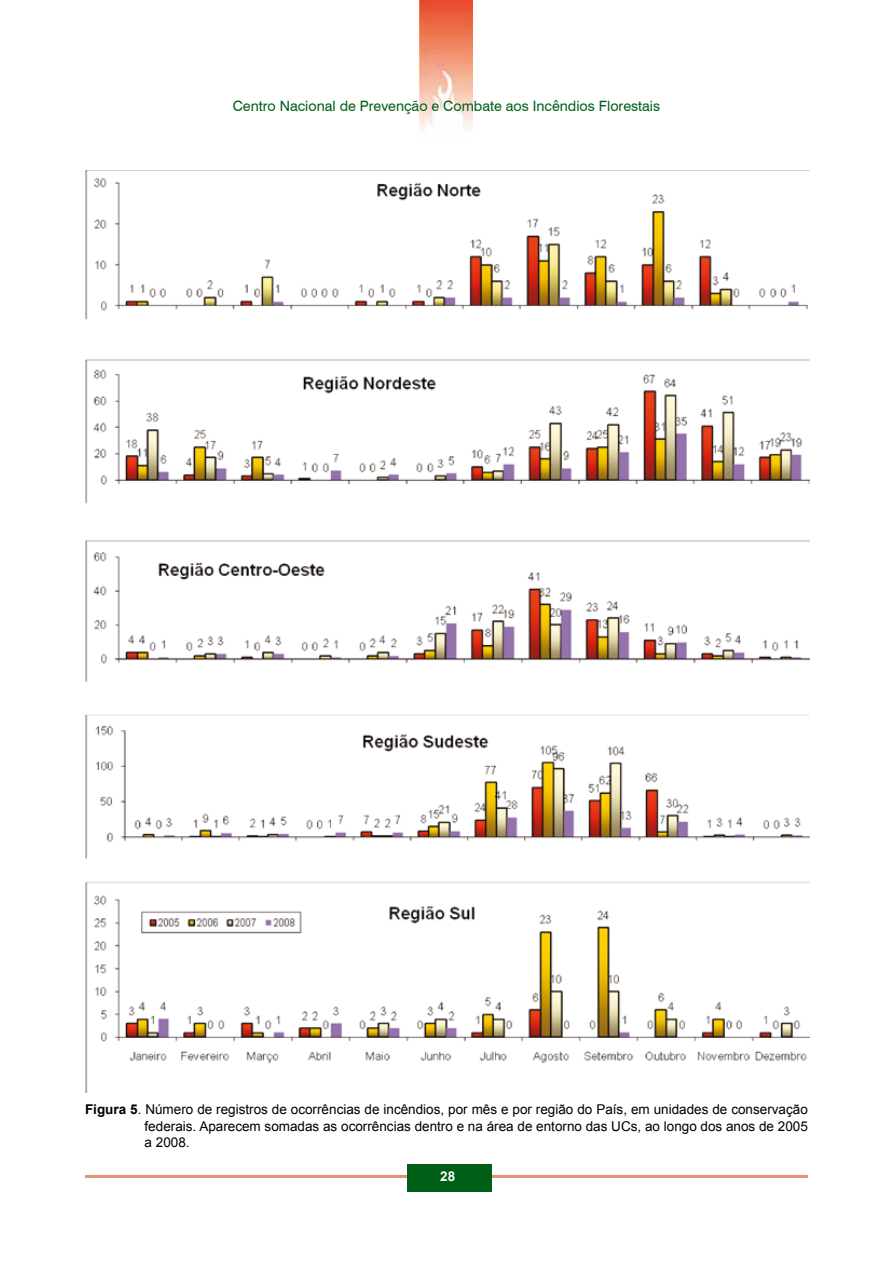
<style>
.page{position:relative;width:893px;height:1263px;background:#fff}
.page>*{position:absolute;margin:0;border:0;box-sizing:border-box;transform-origin:0 0}
.t1{font:14.25px "Swiss 721 BT";color:#005f17}
.t2{font:13.5px/16.2px "Arial";color:#000;text-align:justify}
.t3{font:700 13.5px "Arial";color:#fff}
.s1{font-weight:700}
</style>
<div class="page">
<img style="left:419px;top:0;width:53px;height:132px">
<hr style="left:85px;top:1175px;width:723px;height:3px;background:#e59072">
<div style="left:407px;top:1164px;width:85px;height:27px;background:#005f17"></div>
<img style="left:85px;top:170px;width:725px;height:923px">
<p class="t1" style="left:233px;top:97px;width:429px">Centro Nacional de Prevenção e Combate aos Incêndios Florestais</p>
<p class="t2" style="left:145px;top:1102px;width:665px;text-indent:-60px"><span class="s1">Figura 5</span>. Número de registros de ocorrências de incêndios, por mês e por região do País, em unidades de conservação federais. Aparecem somadas as ocorrências dentro e na área de entorno das UCs, ao longo dos anos de 2005 a 2008.</p>
<p class="t3" style="left:440px;top:1168px;width:17px">28</p>
</div>
